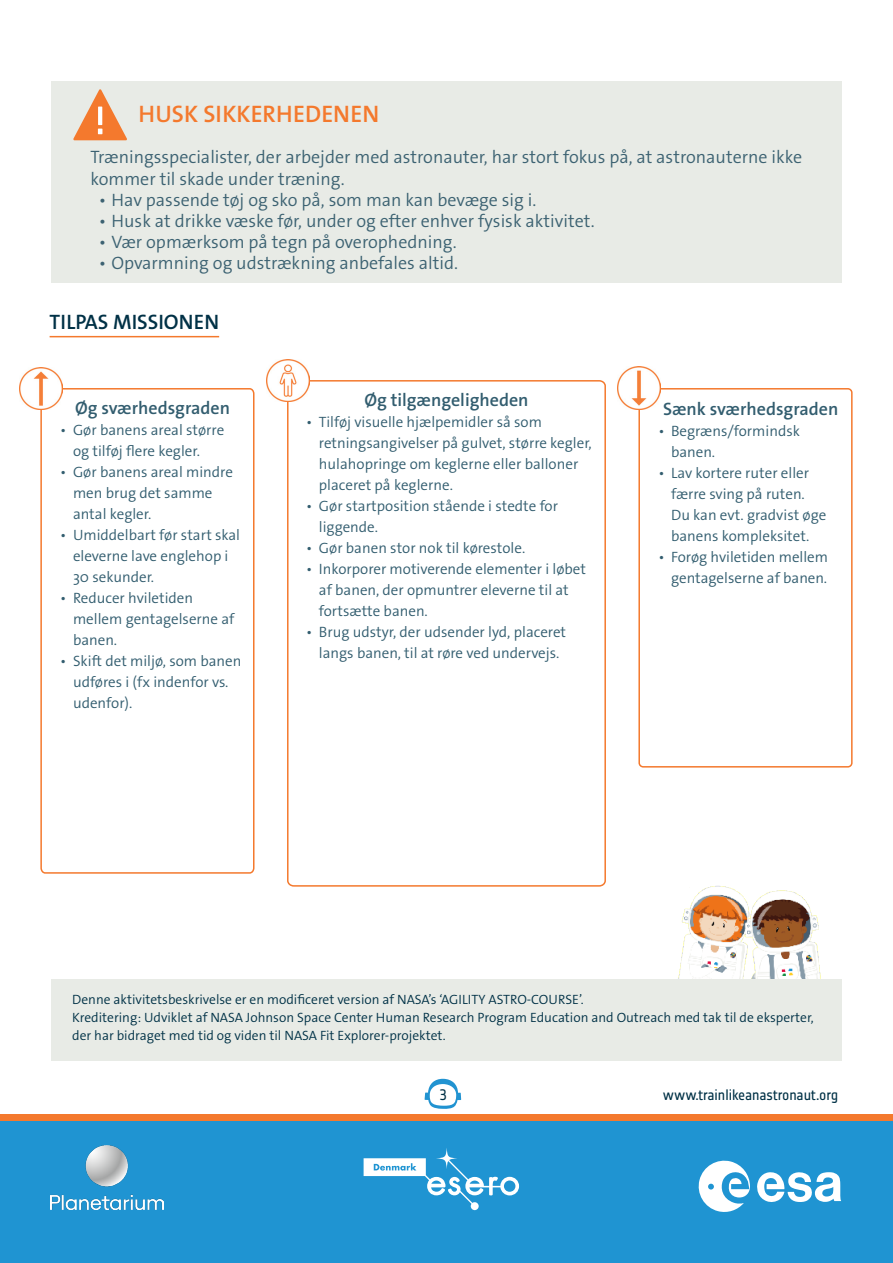
<style>
.page{position:relative;width:893px;height:1263px;background:#fff}
.page>*{position:absolute;margin:0;border:0;box-sizing:border-box;transform-origin:0 0}
.Body_text{font:600 24px "The Sans Os F";color:#f4792d}
.Title_underlined_orange{font:600 21px "The Sans Os F";color:#003146}
.t1{font:300 18px/21.6px "The Sans Os F";color:#3c6272}
.Body_text-2{font:600 18px "The Sans Os F";color:#325d6f}
.t2{font:300 15px/21px "The Sans Os F";color:#325d6f}
.t3{font:15px "Notes Esa";letter-spacing:-.005em;color:#003146}
.Body_text-3{font:300 13.5px/18px "The Sans Os F";color:#003146}
</style>
<div class="page">
<div style="left:0;top:1120px;width:893px;height:143px;background:#1f94d2"></div>
<div style="left:0;top:1114px;width:893px;height:6px;background:#f4792d"></div>
<svg style="left:425px;top:1079px;width:36px;height:30px"></svg>
<svg style="left:757px;top:1172px;width:84px;height:30px"></svg>
<svg style="left:698px;top:1160px;width:52px;height:52px"></svg>
<div style="left:51px;top:81px;width:791px;height:202px;background:#e8ebe6"></div>
<img style="left:677px;top:885px;width:145px;height:95px">
<img style="left:51px;top:1145px;width:112px;height:65px">
<svg style="left:364px;top:1148px;width:155px;height:62px"></svg>
<svg style="left:73px;top:89px;width:54px;height:51px"></svg>
<hr style="left:50px;top:336px;width:169px;height:1px;background:#f4792d">
<div style="left:52px;top:980px;width:790px;height:81px;background:#e8ebe6"></div>
<div style="left:638px;top:388px;width:215px;height:379px;border:2px solid #f4792d;border-radius:4px"></div>
<img style="left:618px;top:367px;width:42px;height:42px">
<div style="left:287px;top:380px;width:319px;height:507px;border:2px solid #f4792d;border-radius:6px"></div>
<img style="left:266px;top:359px;width:43px;height:43px">
<svg style="left:40px;top:387px;width:215px;height:487px"></svg>
<img style="left:20px;top:367px;width:42px;height:43px">
<p class="Body_text" style="left:138px;top:99px;width:243px">HUSK SIKKERHEDENEN</p>
<p class="t1" style="left:90px;top:146px;width:713px">Træningsspecialister, der arbejder med astronauter, har stort fokus på, at astronauterne ikke kommer til skade under træning.</p>
<p class="t1" style="left:99px;top:189px;width:439px">• Hav passende tøj og sko på, som man kan bevæge sig i.</p>
<p class="t1" style="left:99px;top:210px;width:497px">• Husk at drikke væske før, under og efter enhver fysisk aktivitet.</p>
<p class="t1" style="left:99px;top:231px;width:359px">• Vær opmærksom på tegn på overophedning.</p>
<p class="t1" style="left:99px;top:252px;width:361px">• Opvarmning og udstrækning anbefales altid.</p>
<p class="Title_underlined_orange" style="left:50px;top:309px;width:171px">TILPAS MISSIONEN</p>
<p class="Body_text-2" style="left:75px;top:396px;width:156px">Øg sværhedsgraden</p>
<p class="t2" style="left:73px;top:420px;width:153px;text-indent:-13px">• Gør banens areal større og tilføj flere kegler.</p>
<p class="t2" style="left:73px;top:462px;width:161px;text-indent:-13px">• Gør banens areal mindre men brug det samme antal kegler.</p>
<p class="t2" style="left:73px;top:525px;width:169px;text-indent:-13px">• Umiddelbart før start skal eleverne lave englehop i<br>30 sekunder.</p>
<p class="t2" style="left:73px;top:588px;width:163px;text-indent:-13px">• Reducer hviletiden mellem gentagelserne af banen.</p>
<p class="t2" style="left:73px;top:651px;width:170px;text-indent:-13px">• Skift det miljø, som banen udføres i (fx indenfor vs. udenfor).</p>
<p class="Body_text-2" style="left:364px;top:388px;width:166px">Øg tilgængeligheden</p>
<p class="t2" style="left:319px;top:412px;width:274px;text-indent:-13px">• Tilføj visuelle hjælpemidler så som retningsangivelser på gulvet, større kegler, hulahopringe om keglerne eller balloner placeret på keglerne.</p>
<p class="t2" style="left:319px;top:496px;width:241px;text-indent:-13px">• Gør startposition stående i stedte for liggende.</p>
<p class="t2" style="left:306px;top:538px;width:221px">• Gør banen stor nok til kørestole.</p>
<p class="t2" style="left:319px;top:559px;width:269px;text-indent:-13px">• Inkorporer motiverende elementer i løbet af banen, der opmuntrer eleverne til at fortsætte banen.</p>
<p class="t2" style="left:306px;top:622px;width:262px;text-align:center">• Brug udstyr, der udsender lyd, placeret langs banen, til at røre ved undervejs.</p>
<p class="Body_text-2" style="left:663px;top:397px;width:177px">Sænk sværhedsgraden</p>
<p class="t2" style="left:671px;top:421px;width:130px;text-indent:-13px">• Begræns/formindsk banen.</p>
<p class="t2" style="left:671px;top:463px;width:157px;text-indent:-13px">• Lav kortere ruter eller færre sving på ruten.<br>Du kan evt. gradvist øge banens kompleksitet.</p>
<p class="t2" style="left:658px;top:547px;width:171px;text-align:right">• Forøg hviletiden mellem gentagelserne af banen.</p>
<p class="Body_text-3" style="left:72px;top:990px;width:513px">Denne aktivitetsbeskrivelse er en modificeret version af NASA’s ‘AGILITY ASTRO-COURSE’.</p>
<p class="Body_text-3" style="left:72px;top:1008px;width:743px">Kreditering: Udviklet af NASA Johnson Space Center Human Research Program Education and Outreach med tak til de eksperter, der har bidraget med tid og viden til NASA Fit Explorer-projektet.</p>
<p class="t3" style="left:440px;top:1086px;width:9px">3</p>
<p class="t3" style="left:663px;top:1086px;width:177px">www.trainlikeanastronaut.org</p>
</div>
